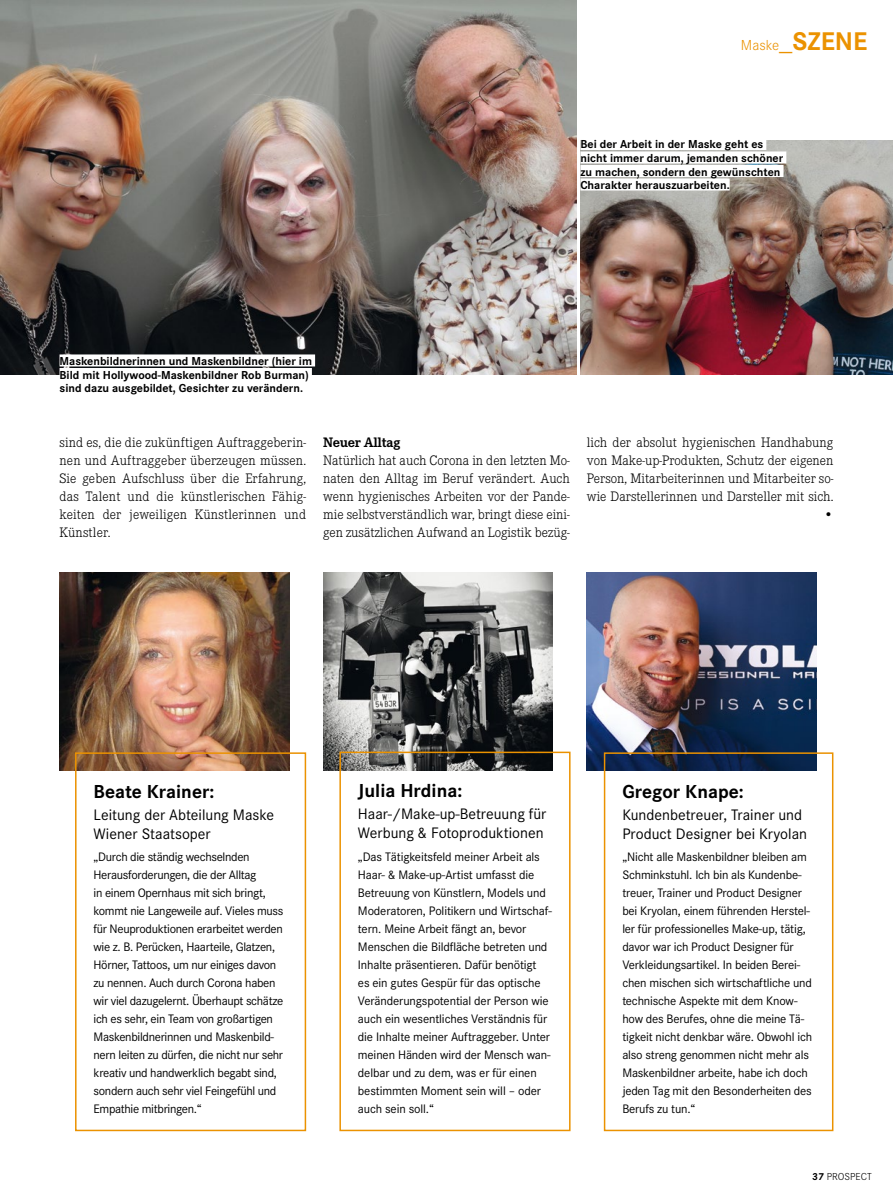
<style>
.page{position:relative;width:893px;height:1200px;background:#fff}
.page>*{position:absolute;margin:0;border:0;box-sizing:border-box;transform-origin:0 0}
.t1{font:700 19.5px "Corporate S";color:#000}
.t2{font:15.75px/18.8px "Corporate S";color:#000}
.t3{font:300 15px "Corporate S";color:#eb9200}
.t4{font:300 14.25px/18px "Corporate E";color:#000;text-align:justify}
.t5{font:700 14.25px "Corporate E";letter-spacing:-.02em;color:#000}
.t6{font:12.75px/18px "Corporate S";letter-spacing:-.015em;color:#000}
.t7{font:700 12px/13.5px "Corporate S";color:#000}
.t8{font:300 10.5px "Corporate S";color:#000}
.s1{font-size:26.55px}
.s2{font-weight:700;font-size:26.55px}
.s3{font-weight:700}
</style>
<div class="page">
<img style="left:60px;top:572px;width:229px;height:198px">
<img style="left:0;top:0;width:576px;height:374px">
<img style="left:580px;top:140px;width:313px;height:234px">
<img style="left:323px;top:572px;width:229px;height:198px">
<img style="left:587px;top:572px;width:229px;height:198px">
<div style="left:75px;top:752px;width:231px;height:378px;border:2px solid #eb9200"></div>
<div style="left:339px;top:751px;width:232px;height:379px;border:2px solid #eb9200"></div>
<div style="left:604px;top:752px;width:229px;height:378px;border:2px solid #eb9200"></div>
<div style="left:60px;top:354px;width:255px;height:12px;background:#fff"></div>
<div style="left:60px;top:368px;width:252px;height:12px;background:#fff"></div>
<div style="left:580px;top:138px;width:186px;height:12px;background:#fff"></div>
<div style="left:580px;top:151px;width:206px;height:12px;background:#fff"></div>
<div style="left:580px;top:165px;width:203px;height:12px;background:#fff"></div>
<div style="left:580px;top:178px;width:150px;height:12px;background:#fff"></div>
<p class="t3" style="left:741px;top:40px;width:128px">Maske<span class="s1">_</span><span class="s2">SZENE</span></p>
<p class="t7" style="left:580px;top:139px;width:204px">Bei der Arbeit in der Maske geht es nicht immer darum, jemanden schöner zu machen, sondern den gewünschten Charakter herauszuarbeiten.</p>
<p class="t7" style="left:60px;top:355px;width:254px">Maskenbildnerinnen und Maskenbildner (hier im<br>Bild mit Hollywood-Maskenbildner Rob Burman) sind dazu ausgebildet, Gesichter zu verändern.</p>
<p class="t4" style="left:60px;top:433px;width:248px">sind es, die die zukünftigen Auftraggeberin&shy;nen und Auftraggeber überzeugen müssen.<br>Sie geben Aufschluss über die Erfahrung, das Talent und die künstlerischen Fähig&shy;keiten der jeweiligen Künstlerinnen und Künstler.</p>
<p class="t5" style="left:323px;top:437px;width:79px">Neuer Alltag</p>
<p class="t4" style="left:323px;top:451px;width:248px">Natürlich hat auch Corona in den letzten Mo&shy;naten den Alltag im Beruf verändert. Auch wenn hygienisches Arbeiten vor der Pande&shy;mie selbstverständlich war, bringt diese eini&shy;gen zusätzlichen Aufwand an Logistik bezüg-</p>
<p class="t4" style="left:587px;top:433px;width:248px;text-align:right">lich der absolut hygienischen Handhabung von Make-up-Produkten, Schutz der eigenen Person, Mitarbeiterinnen und Mitarbeiter so&shy;wie Darstellerinnen und Darsteller mit sich. •</p>
<h1 class="t1" style="left:94px;top:784px;width:122px">Beate Krainer:</h1>
<p class="t2" style="left:94px;top:805px;width:182px">Leitung der Abteilung Maske<br>Wiener Staatsoper</p>
<p class="t6" style="left:94px;top:847px;width:191px">„Durch die ständig wechselnden Herausforderungen, die der Alltag<br>in einem Opernhaus mit sich bringt, kommt nie Langeweile auf. Vieles muss für Neuproduktionen erarbeitet werden wie z. B. Perücken, Haarteile, Glatzen, Hörner, Tattoos, um nur einiges davon zu nennen. Auch durch Corona haben wir viel dazugelernt. Überhaupt schätze ich es sehr, ein Team von großartigen Maskenbildnerinnen und Maskenbild&shy;nern leiten zu dürfen, die nicht nur sehr kreativ und handwerklich begabt sind, sondern auch sehr viel Feingefühl und Empathie mitbringen.“</p>
<h1 class="t1" style="left:358px;top:783px;width:106px">Julia Hrdina:</h1>
<p class="t2" style="left:358px;top:804px;width:190px">Haar-/Make-up-Betreuung für<br>Werbung &amp; Fotoproduktionen</p>
<p class="t6" style="left:358px;top:847px;width:195px">„Das Tätigkeitsfeld meiner Arbeit als Haar- &amp; Make-up-Artist umfasst die Betreuung von Künstlern, Models und Moderatoren, Politikern und Wirtschaf&shy;tern. Meine Arbeit fängt an, bevor Menschen die Bildfläche betreten und Inhalte präsentieren. Dafür benötigt<br>es ein gutes Gespür für das optische Veränderungspotential der Person wie auch ein wesentliches Verständnis für die Inhalte meiner Auftraggeber. Unter meinen Händen wird der Mensch wan&shy;delbar und zu dem, was er für einen bestimmten Moment sein will – oder auch sein soll.“</p>
<h1 class="t1" style="left:622px;top:784px;width:123px">Gregor Knape:</h1>
<p class="t2" style="left:622px;top:805px;width:186px">Kundenbetreuer, Trainer und<br>Product Designer bei Kryolan</p>
<p class="t6" style="left:622px;top:847px;width:191px">„Nicht alle Maskenbildner bleiben am Schminkstuhl. Ich bin als Kundenbe&shy;treuer, Trainer und Product Designer bei Kryolan, einem führenden Herstel&shy;ler für professionelles Make-up, tätig, davor war ich Product Designer für Verkleidungsartikel. In beiden Berei&shy;chen mischen sich wirtschaftliche und technische Aspekte mit dem Know&shy;how des Berufes, ohne die meine Tä&shy;tigkeit nicht denkbar wäre. Obwohl ich also streng genommen nicht mehr als Maskenbildner arbeite, habe ich doch jeden Tag mit den Besonderheiten des Berufs zu tun.“</p>
<p class="t8" style="left:812px;top:1172px;width:61px"><span class="s3">37</span> PROSPECT</p>
</div>
